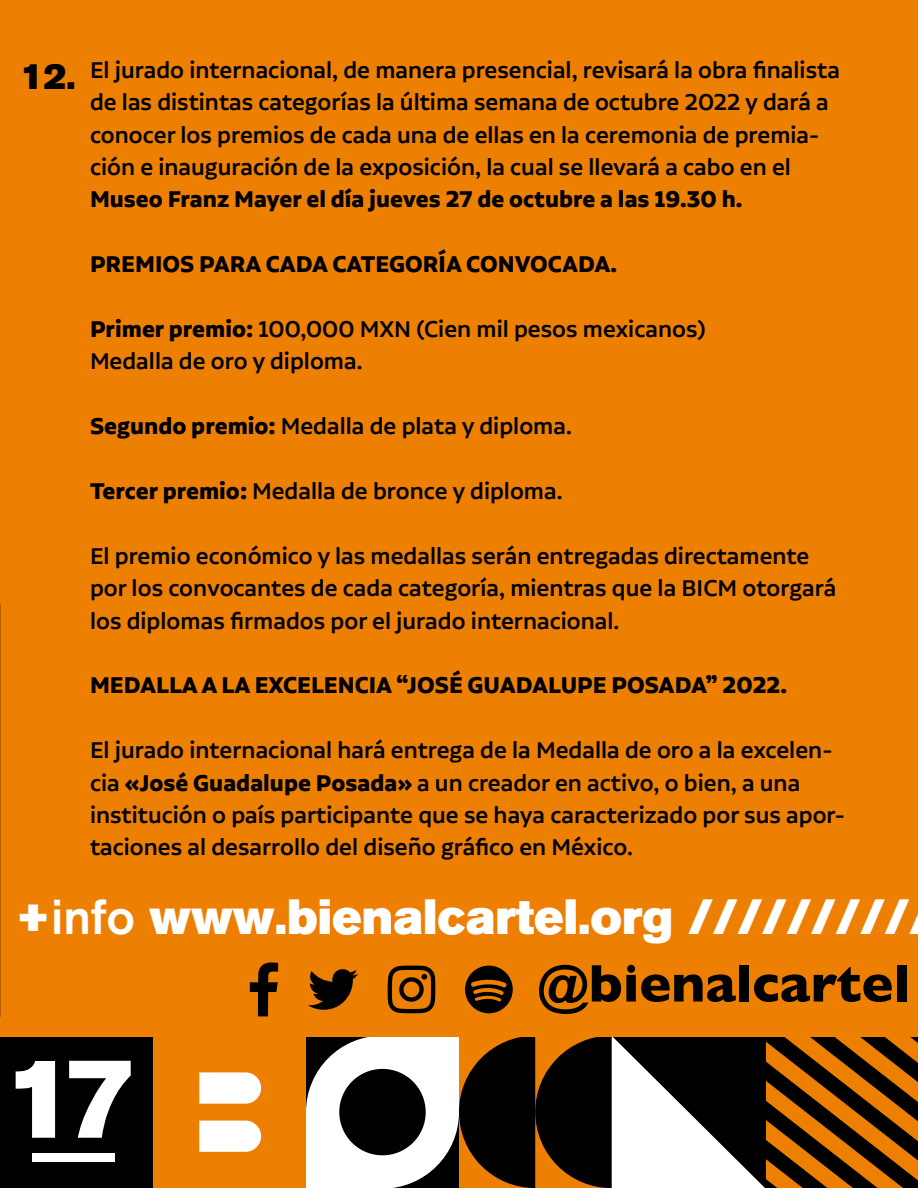
<style>
.page{position:relative;width:918px;height:1188px;background:#ed7f03}
.page>*{position:absolute;margin:0;border:0;box-sizing:border-box;transform-origin:0 0}
.t1{font:49.05px "Akzidenz Grotesk BQ Super";color:#fff}
.t2{font:36px "Akzidenz Grotesk BQ Super";color:#000}
.t3{font:500 27px/32.4px "Aalto Sans Pro";color:#000}
.t4{font:700 27px "Aalto Sans Pro";color:#000}
.s1{font-weight:700}
.s2{font-family:"Akzidenz Grotesk BQ";font-weight:500}
</style>
<div class="page">
<div style="left:0;top:1036px;width:153px;height:152px;background:#000"></div>
<svg style="left:16px;top:1061px;width:39px;height:77px"></svg>
<svg style="left:69px;top:1061px;width:62px;height:77px"></svg>
<div style="left:32px;top:1153px;width:82px;height:8px;background:#fff"></div>
<svg style="left:199px;top:1072px;width:62px;height:32px;background:#fdf4ea"></svg>
<svg style="left:199px;top:1121px;width:62px;height:31px;background:#fdf7ef"></svg>
<svg style="left:306px;top:1037px;width:612px;height:151px"></svg>
<svg style="left:539px;top:965px;width:197px;height:49px"></svg>
<div style="left:739px;top:965px;width:10px;height:37px;background:#000101"></div>
<svg style="left:754px;top:967px;width:138px;height:35px"></svg>
<div style="left:897px;top:965px;width:9px;height:37px;background:#000101"></div>
<svg style="left:250px;top:962px;width:28px;height:54px"></svg>
<svg style="left:308px;top:969px;width:50px;height:41px"></svg>
<svg style="left:387px;top:966px;width:49px;height:47px"></svg>
<svg style="left:465px;top:966px;width:48px;height:47px"></svg>
<div style="left:0;top:1017px;width:918px;height:20px;background:#ed7f03"></div>
<h2 class="t2" style="left:20px;top:55px;width:57px">12.</h2>
<p class="t3" style="left:90px;top:53px;width:751px">El jurado internacional, de manera presencial, revisará la obra finalista de las distintas categorías la última semana de octubre 2022 y dará a conocer los premios de cada una de ellas en la ceremonia de premia&shy;ción e inauguración de la exposición, la cual se llevará a cabo en el</p>
<p class="t4" style="left:90px;top:184px;width:654px">Museo Franz Mayer el día jueves 27 de octubre a las 19.30 h.</p>
<p class="t4" style="left:90px;top:249px;width:529px">PREMIOS PARA CADA CATEGORÍA CONVOCADA.</p>
<p class="t3" style="left:90px;top:313px;width:617px"><span class="s1">Primer premio:</span> 100,000 MXN (Cien mil pesos mexicanos)<br>Medalla de oro y diploma.</p>
<p class="t3" style="left:90px;top:410px;width:483px"><span class="s1">Segundo premio:</span> Medalla de plata y diploma.</p>
<p class="t3" style="left:90px;top:475px;width:474px"><span class="s1">Tercer premio:</span> Medalla de bronce y diploma.</p>
<p class="t3" style="left:90px;top:539px;width:748px">El premio económico y las medallas serán entregadas directamente por los convocantes de cada categoría, mientras que la BICM otorgará los diplomas firmados por el jurado internacional.</p>
<p class="t4" style="left:90px;top:670px;width:699px">MEDALLA A LA EXCELENCIA “JOSÉ GUADALUPE POSADA” 2022.</p>
<p class="t3" style="left:90px;top:734px;width:757px">El jurado internacional hará entrega de la Medalla de oro a la excelen&shy;cia <span class="s1">«José Guadalupe Posada»</span> a un creador en activo, o bien, a una institución o país participante que se haya caracterizado por sus apor&shy;taciones al desarrollo del diseño gráfico en México.</p>
<h1 class="t1" style="left:16px;top:888px;width:895px">+<span class="s2">info</span> www.bienalcartel.org /////////</h1>
</div>
